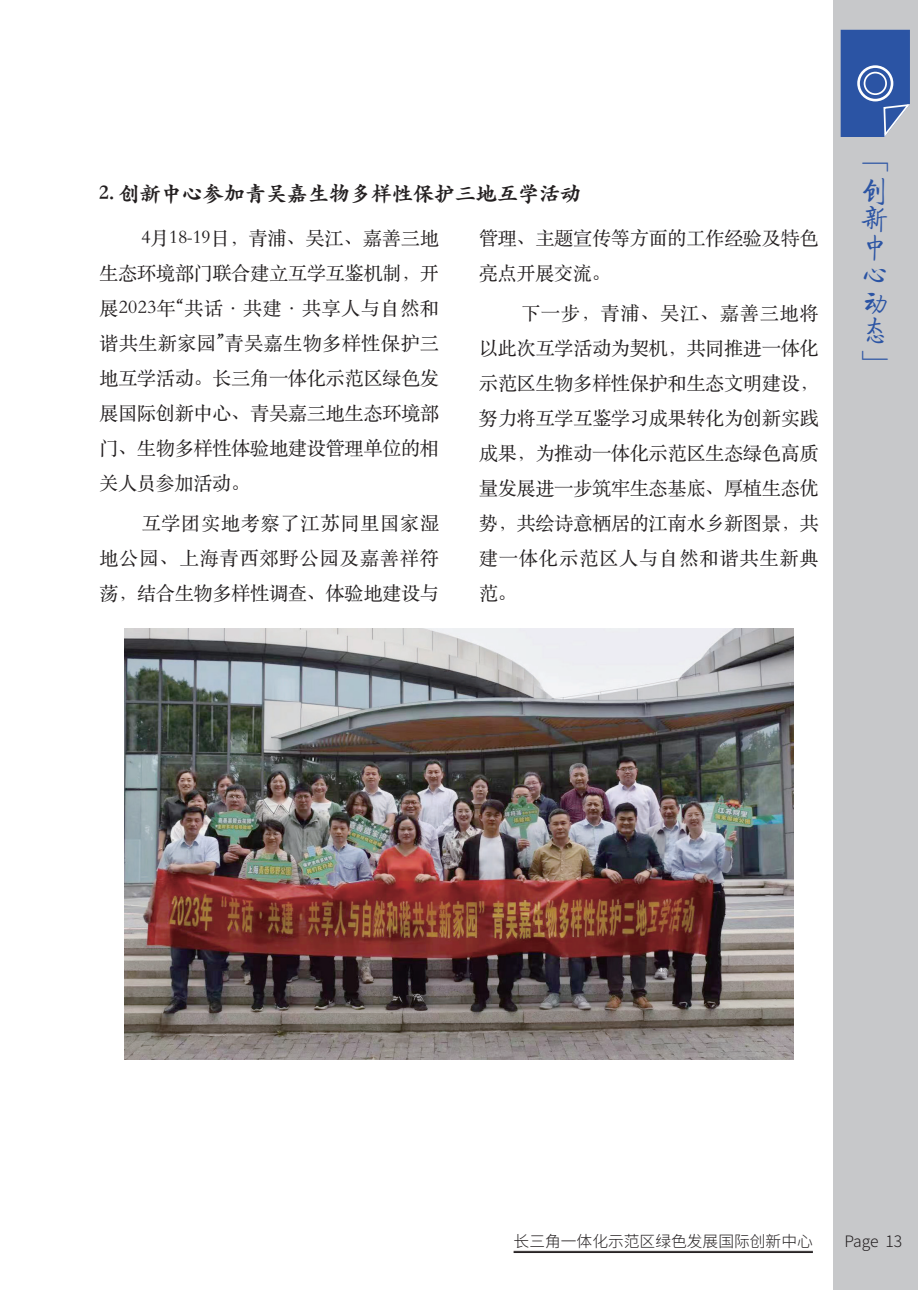
<style>
.page{position:relative;width:918px;height:1290px;background:#fff}
.page>*{position:absolute;margin:0;border:0;box-sizing:border-box;transform-origin:0 0}
.t1{font:28px/28px "FZQTJW GB1 0";color:#2b54a4}
.t2{font:900 21px "ST Kaiti SC";color:#231f20}
.t3{font:19.25px/35px "ST Songti SC Regular";letter-spacing:-.02em;color:#231f20;text-align:justify}
.t4{font:300 15.75px "Source Han Sans CN";color:#231f20}
</style>
<div class="page">
<div style="left:833px;top:0;width:85px;height:1290px;background:#c7c8ca"></div>
<svg style="left:840px;top:30px;width:70px;height:107px;background:#3e62aa"></svg>
<div style="left:857px;top:65px;width:36px;height:36px;border:3px solid #fff;border-radius:50%"></div>
<div style="left:863px;top:72px;width:24px;height:23px;border:2px solid #fff;border-radius:50%"></div>
<hr style="left:513px;top:1251px;width:300px;height:1px;background:#231f20">
<hr style="left:513px;top:1252px;width:300px;height:1px;background:#231f20">
<img style="left:124px;top:628px;width:670px;height:431px">
<p class="t2" style="left:99px;top:180px;width:483px">2. 创新中心参加青吴嘉生物多样性保护三地互学活动</p>
<p class="t3" style="left:99px;top:220px;width:341px;text-indent:42px">4月18-19日，青浦、吴江、嘉善三地生态环境部门联合建立互学互鉴机制，开展2023年“共话·共建·共享人与自然和谐共生新家园”青吴嘉生物多样性保护三地互学活动。长三角一体化示范区绿色发展国际创新中心、青吴嘉三地生态环境部门、生物多样性体验地建设管理单位的相关人员参加活动。</p>
<p class="t3" style="left:99px;top:505px;width:341px;text-indent:42px">互学团实地考察了江苏同里国家湿地公园、上海青西郊野公园及嘉善祥符荡，结合生物多样性调查、体验地建设与</p>
<p class="t3" style="left:479px;top:220px;width:341px">管理、主题宣传等方面的工作经验及特色亮点开展交流。</p>
<p class="t3" style="left:479px;top:295px;width:341px;text-indent:42px">下一步，青浦、吴江、嘉善三地将以此次互学活动为契机，共同推进一体化示范区生物多样性保护和生态文明建设，努力将互学互鉴学习成果转化为创新实践成果，为推动一体化示范区生态绿色高质量发展进一步筑牢生态基底、厚植生态优势，共绘诗意栖居的江南水乡新图景，共建一体化示范区人与自然和谐共生新典范。</p>
<h1 class="t1" style="left:861px;top:152px;width:29px">﹁创新中心动态﹂</h1>
<p class="t4" style="left:513px;top:1232px;width:301px">长三角一体化示范区绿色发展国际创新中心</p>
<p class="t4" style="left:844px;top:1232px;width:59px">Page 13</p>
</div>
